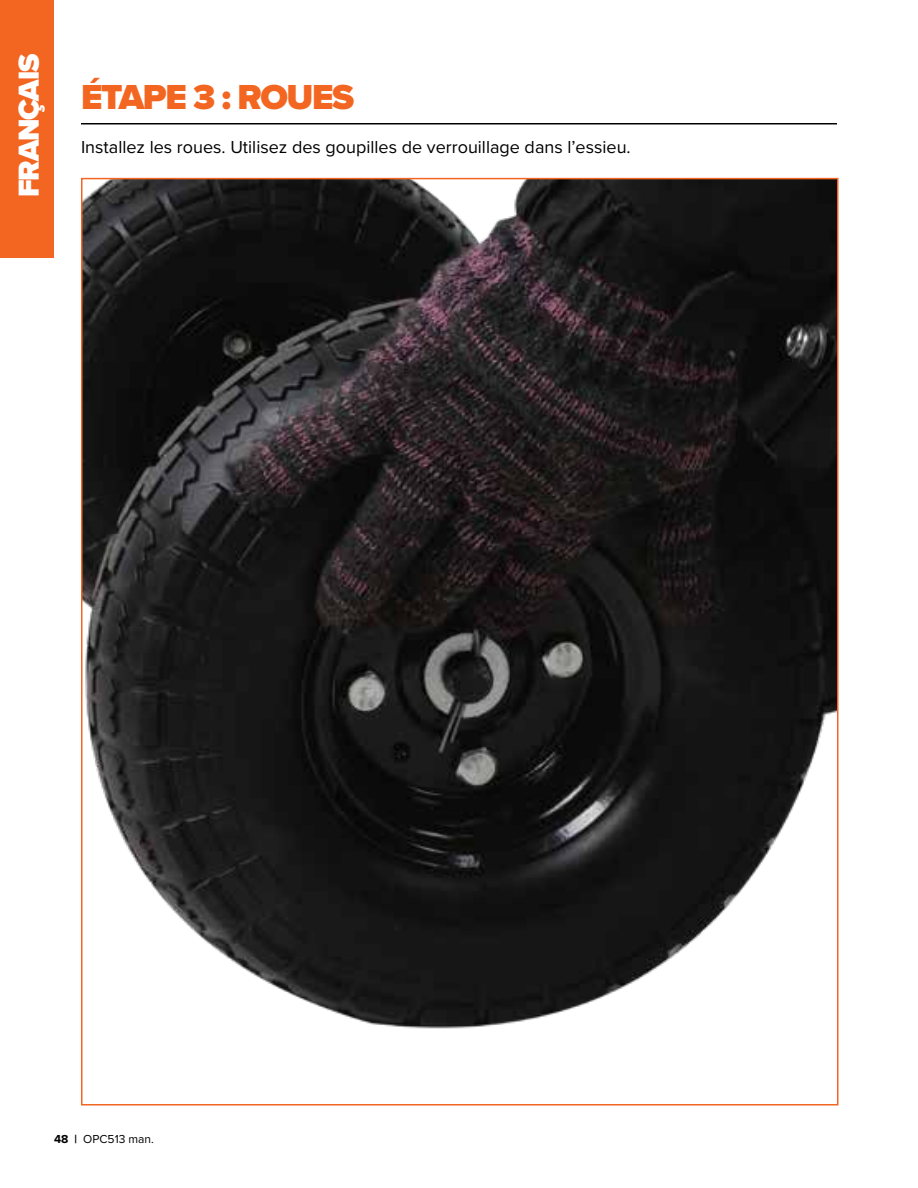
<style>
.page{position:relative;width:918px;height:1188px;background:#fff}
.page>*{position:absolute;margin:0;border:0;box-sizing:border-box;transform-origin:0 0}
.Header__L{font:900 36px "Proxima Nova";letter-spacing:-.04em;color:#f36621}
.t1{font:900 30px "Proxima Nova";letter-spacing:-.04em;color:#fff}
.Paragraph{font:18px "Proxima Nova";color:#000001}
.t2{font:12px "Proxima Nova";color:#000001}
.s1{font-weight:700}
</style>
<div class="page">
<hr style="left:81px;top:123px;width:756px;height:1px;background:#000001">
<img style="left:84px;top:181px;width:751px;height:848px">
<div style="left:0;top:0;width:54px;height:258px;background:#f36621"></div>
<h2 class="t1" style="left:6px;top:197px;width:145px;rotate:-90deg">FRANÇAIS</h2>
<p class="Header__L" style="left:81px;top:71px;width:275px">ÉTAPE 3 : ROUES</p>
<p class="Paragraph" style="left:81px;top:133px;width:551px">Installez les roues. Utilisez des goupilles de verrouillage dans l’essieu.</p>
<p class="t2" style="left:54px;top:1131px;width:101px"><span class="s1">48 |</span> OPC513 man.</p>
</div>
